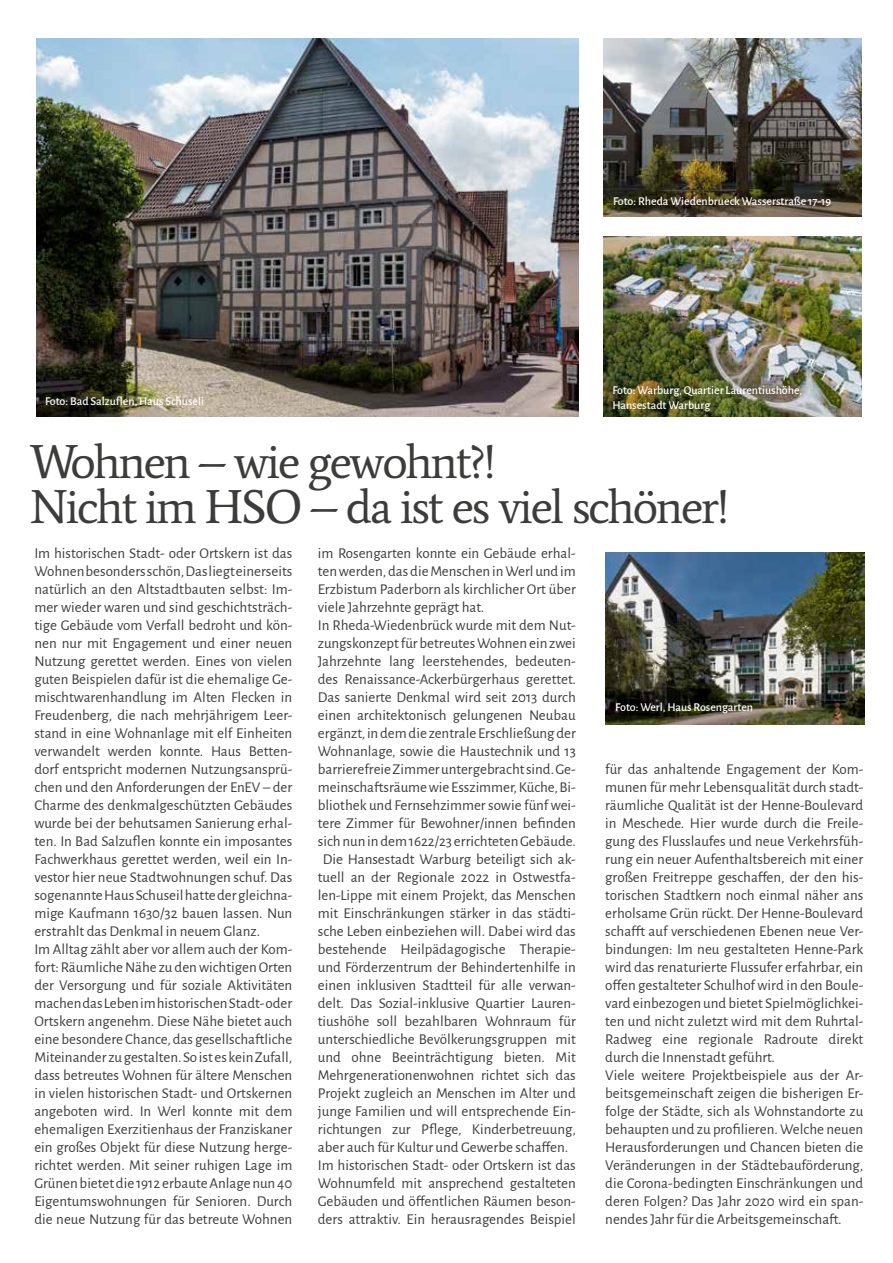
<style>
.page{position:relative;width:893px;height:1263px;background:#fff}
.page>*{position:absolute;margin:0;border:0;box-sizing:border-box;transform-origin:0 0}
.t1{font:48px/45px "Average";letter-spacing:-.04em;color:#3c3c3b}
.t2{font:15px/18px "Alegreya Sans";color:#3c3c3b}
.t3{font:500 12px/14.4px "Alegreya Sans";color:#fff}
</style>
<div class="page">
<img style="left:36px;top:38px;width:542px;height:379px">
<img style="left:604px;top:236px;width:258px;height:181px">
<img style="left:604px;top:38px;width:258px;height:179px">
<img style="left:606px;top:553px;width:258px;height:172px">
<p class="t3" style="left:613px;top:194px;width:220px">Foto: Rheda Wiedenbrueck Wasserstraße 17-19</p>
<p class="t3" style="left:45px;top:393px;width:161px">Foto: Bad Salzuflen, Haus Schuseli</p>
<p class="t3" style="left:612px;top:383px;width:191px">Foto: Warburg, Quartier Laurentiushöhe,<br>Hansestadt Warburg</p>
<h1 class="t1" style="left:30px;top:439px;width:700px">Wohnen – wie gewohnt?!<br>Nicht im HSO – da ist es viel schöner!</h1>
<p class="t2" style="left:34px;top:543px;width:259px">Im historischen Stadt- oder Ortskern ist das Wohnen besonders schön, Das liegt einerseits natürlich an den Altstadtbauten selbst: Im&shy;mer wieder waren und sind geschichtsträch&shy;tige Gebäude vom Verfall bedroht und kön&shy;nen nur mit Engagement und einer neuen Nutzung gerettet werden. Eines von vielen guten Beispielen dafür ist die ehemalige Ge&shy;mischtwarenhandlung im Alten Flecken in Freudenberg, die nach mehrjährigem Leer&shy;stand in eine Wohnanlage mit elf Einheiten verwandelt werden konnte. Haus Betten&shy;dorf entspricht modernen Nutzungsansprü&shy;chen und den Anforderungen der EnEV – der Charme des denkmalgeschützten Gebäudes wurde bei der behutsamen Sanierung erhal&shy;ten. In Bad Salzuflen konnte ein imposantes Fachwerkhaus gerettet werden, weil ein In&shy;vestor hier neue Stadtwohnungen schuf. Das sogenannte Haus Schuseil hatte der gleichna&shy;mige Kaufmann 1630/32 bauen lassen. Nun erstrahlt das Denkmal in neuem Glanz.<br>Im Alltag zählt aber vor allem auch der Kom&shy;fort: Räumliche Nähe zu den wichtigen Orten der Versorgung und für soziale Aktivitäten machen das Leben im historischen Stadt- oder Ortskern angenehm. Diese Nähe bietet auch eine besondere Chance, das gesellschaftliche Miteinander zu gestalten. So ist es kein Zufall, dass betreutes Wohnen für ältere Menschen in vielen historischen Stadt- und Ortskernen angeboten wird. In Werl konnte mit dem ehemaligen Exerzitienhaus der Franziskaner ein großes Objekt für diese Nutzung herge&shy;richtet werden. Mit seiner ruhigen Lage im Grünen bietet die 1912 erbaute Anlage nun 40<br>Eigentumswohnungen für Senioren. Durch die neue Nutzung für das betreute Wohnen</p>
<p class="t2" style="left:318px;top:543px;width:259px">im Rosengarten konnte ein Gebäude erhal-</p>
<p class="t2" style="left:318px;top:561px;width:259px">ten werden, das die Menschen in Werl und im</p>
<p class="t2" style="left:318px;top:579px;width:259px">Erzbistum Paderborn als kirchlicher Ort über</p>
<p class="t2" style="left:318px;top:597px;width:168px">viele Jahrzehnte geprägt hat.</p>
<p class="t2" style="left:318px;top:615px;width:259px">In Rheda-Wiedenbrück wurde mit dem Nut-</p>
<p class="t2" style="left:318px;top:633px;width:259px">zungskonzept für betreutes Wohnen ein zwei</p>
<p class="t2" style="left:318px;top:651px;width:259px">Jahrzehnte lang leerstehendes, bedeuten-</p>
<p class="t2" style="left:318px;top:669px;width:259px">des Renaissance-Ackerbürgerhaus gerettet.</p>
<p class="t2" style="left:318px;top:687px;width:259px">Das sanierte Denkmal wird seit 2013 durch</p>
<p class="t2" style="left:318px;top:705px;width:259px">einen architektonisch gelungenen Neubau</p>
<p class="t2" style="left:318px;top:723px;width:259px">ergänzt, in dem die zentrale Erschließung der</p>
<p class="t2" style="left:318px;top:741px;width:259px">Wohnanlage, sowie die Haustechnik und 13</p>
<p class="t2" style="left:318px;top:759px;width:259px">barrierefreie Zimmer untergebracht sind. Ge-</p>
<p class="t2" style="left:318px;top:777px;width:259px">meinschaftsräume wie Esszimmer, Küche, Bi-</p>
<p class="t2" style="left:318px;top:795px;width:259px">bliothek und Fernsehzimmer sowie fünf wei-</p>
<p class="t2" style="left:318px;top:813px;width:259px">tere Zimmer für Bewohner/innen befinden</p>
<p class="t2" style="left:318px;top:831px;width:259px">sich nun in dem 1622/23 errichteten Gebäude.</p>
<p class="t2" style="left:323px;top:849px;width:255px">Die Hansestadt Warburg beteiligt sich ak-</p>
<p class="t2" style="left:318px;top:867px;width:259px">tuell an der Regionale 2022 in Ostwestfa-</p>
<p class="t2" style="left:318px;top:885px;width:259px">len-Lippe mit einem Projekt, das Menschen</p>
<p class="t2" style="left:318px;top:903px;width:259px">mit Einschränkungen stärker in das städti-</p>
<p class="t2" style="left:318px;top:921px;width:259px">sche Leben einbeziehen will. Dabei wird das</p>
<p class="t2" style="left:318px;top:939px;width:259px">bestehende Heilpädagogische Therapie-</p>
<p class="t2" style="left:318px;top:957px;width:259px">und Förderzentrum der Behindertenhilfe in</p>
<p class="t2" style="left:318px;top:975px;width:259px">einen inklusiven Stadtteil für alle verwan-</p>
<p class="t2" style="left:318px;top:993px;width:259px">delt. Das Sozial-inklusive Quartier Lauren-</p>
<p class="t2" style="left:318px;top:1011px;width:259px">tiushöhe soll bezahlbaren Wohnraum für</p>
<p class="t2" style="left:318px;top:1029px;width:259px">unterschiedliche Bevölkerungsgruppen mit</p>
<p class="t2" style="left:318px;top:1047px;width:259px">und ohne Beeinträchtigung bieten. Mit</p>
<p class="t2" style="left:318px;top:1065px;width:259px">Mehrgenerationenwohnen richtet sich das</p>
<p class="t2" style="left:318px;top:1083px;width:259px">Projekt zugleich an Menschen im Alter und</p>
<p class="t2" style="left:318px;top:1101px;width:259px">junge Familien und will entsprechende Ein-</p>
<p class="t2" style="left:318px;top:1119px;width:259px">richtungen zur Pflege, Kinderbetreuung,</p>
<p class="t2" style="left:318px;top:1137px;width:252px">aber auch für Kultur und Gewerbe schaffen.</p>
<p class="t2" style="left:318px;top:1155px;width:259px">Im historischen Stadt- oder Ortskern ist das</p>
<p class="t2" style="left:318px;top:1173px;width:259px">Wohnumfeld mit ansprechend gestalteten</p>
<p class="t2" style="left:318px;top:1191px;width:259px">Gebäuden und öffentlichen Räumen beson-</p>
<p class="t2" style="left:318px;top:1209px;width:259px">ders attraktiv. Ein herausragendes Beispiel</p>
<p class="t3" style="left:615px;top:700px;width:139px">Foto: Werl, Haus Rosengarten</p>
<p class="t2" style="left:605px;top:759px;width:260px">für das anhaltende Engagement der Kom&shy;munen für mehr Lebensqualität durch stadt&shy;räumliche Qualität ist der Henne-Boulevard in Meschede. Hier wurde durch die Freile&shy;gung des Flusslaufes und neue Verkehrsfüh&shy;rung ein neuer Aufenthaltsbereich mit einer großen Freitreppe geschaffen, der den his&shy;torischen Stadtkern noch einmal näher ans erholsame Grün rückt. Der Henne-Boulevard schafft auf verschiedenen Ebenen neue Ver&shy;bindungen: Im neu gestalteten Henne-Park wird das renaturierte Flussufer erfahrbar, ein offen gestalteter Schulhof wird in den Boule&shy;vard einbezogen und bietet Spielmöglichkei&shy;ten und nicht zuletzt wird mit dem Ruhrtal-Radweg eine regionale Radroute direkt durch die Innenstadt geführt.<br>Viele weitere Projektbeispiele aus der Ar&shy;beitsgemeinschaft zeigen die bisherigen Er&shy;folge der Städte, sich als Wohnstandorte zu behaupten und zu profilieren. Welche neuen Herausforderungen und Chancen bieten die Veränderungen in der Städtebauförderung, die Corona-bedingten Einschränkungen und deren Folgen? Das Jahr 2020 wird ein span&shy;nendes Jahr für die Arbeitsgemeinschaft.</p>
</div>
